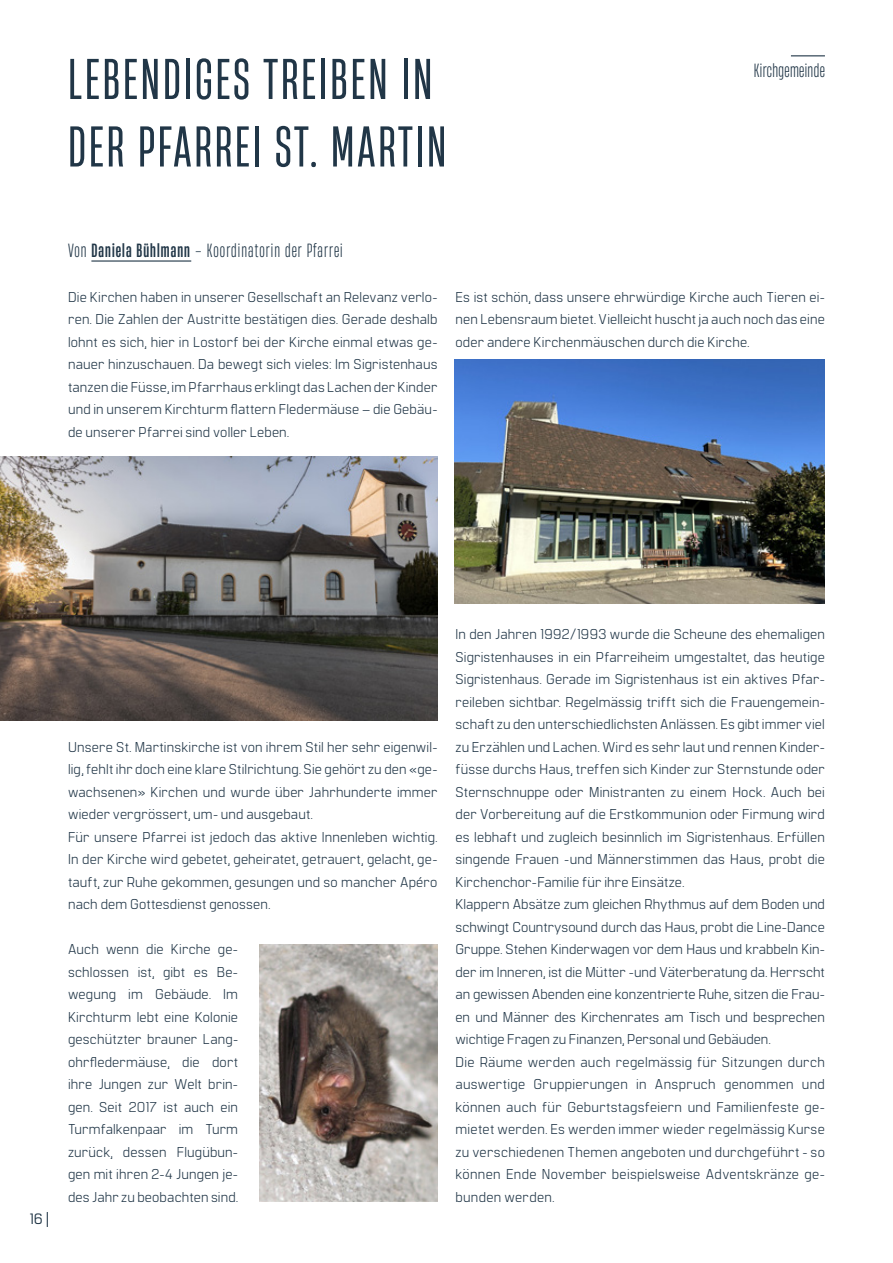
<style>
.page{position:relative;width:893px;height:1263px;background:#fff}
.page>*{position:absolute;margin:0;border:0;box-sizing:border-box;transform-origin:0 0}
.t1{font:54px/67.5px "Heading Now 34";letter-spacing:.055em;color:#213647}
.t2{font:18px "Heading Now 33";letter-spacing:.06em;color:#213647}
.t3{font:18px "Heading Now 33";letter-spacing:.02em;color:#213647}
.t4{font:500 15px "Manifold CF";color:#213647}
.t5{font:14.25px/22.5px "Manifold CF";letter-spacing:.01em;color:#213647;text-align:justify}
.s1{font-family:"Heading Now 35";font-weight:500}
</style>
<div class="page">
<hr style="left:791px;top:55px;width:34px;height:1px;background:#213647">
<hr style="left:91px;top:260px;width:100px;height:2px;background:#213647">
<img style="left:0;top:457px;width:437px;height:264px">
<img style="left:455px;top:359px;width:370px;height:245px">
<img style="left:259px;top:944px;width:178px;height:258px">
<h1 class="t1" style="left:68px;top:43px;width:380px">LEBENDIGES TREIBEN IN<br>DER PFARREI ST. MARTIN</h1>
<p class="t3" style="left:754px;top:58px;width:73px">Kirchgemeinde</p>
<p class="t2" style="left:68px;top:238px;width:276px">Von <span class="s1">Daniela Bühlmann</span> – Koordinatorin der Pfarrei</p>
<p class="t5" style="left:68px;top:284px;width:371px">Die Kirchen haben in unserer Gesellschaft an Relevanz verlo&shy;ren. Die Zahlen der Austritte bestätigen dies. Gerade deshalb lohnt es sich, hier in Lostorf bei der Kirche einmal etwas ge&shy;nauer hinzuschauen. Da bewegt sich vieles: Im Sigristenhaus tanzen die Füsse, im Pfarrhaus erklingt das Lachen der Kinder und in unserem Kirchturm flattern Fledermäuse – die Gebäu&shy;de unserer Pfarrei sind voller Leben.</p>
<p class="t5" style="left:455px;top:284px;width:371px">Es ist schön, dass unsere ehrwürdige Kirche auch Tieren ei&shy;nen Lebensraum bietet. Vielleicht huscht ja auch noch das eine oder andere Kirchenmäuschen durch die Kirche.</p>
<p class="t4" style="left:30px;top:1207px;width:21px">16|</p>
<p class="t5" style="left:68px;top:734px;width:371px;text-align:left">Unsere St. Martinskirche ist von ihrem Stil her sehr eigenwil&shy;lig, fehlt ihr doch eine klare Stilrichtung. Sie gehört zu den «ge&shy;wachsenen» Kirchen und wurde über Jahrhunderte immer wieder vergrössert, um- und ausgebaut.<br>Für unsere Pfarrei ist jedoch das aktive Innenleben wichtig.<br>In der Kirche wird gebetet, geheiratet, getrauert, gelacht, ge&shy;tauft, zur Ruhe gekommen, gesungen und so mancher Apéro nach dem Gottesdienst genossen.</p>
<p class="t5" style="left:68px;top:937px;width:172px">Auch wenn die Kirche ge&shy;schlossen ist, gibt es Be&shy;wegung im Gebäude. Im Kirchturm lebt eine Kolonie geschützter brauner Lang&shy;ohrfledermäuse, die dort ihre Jungen zur Welt brin&shy;gen. Seit 2017 ist auch ein Turmfalkenpaar im Turm zurück, dessen Flugübun&shy;gen mit ihren 2-4 Jungen je&shy;des Jahr zu beobachten sind.</p>
<p class="t5" style="left:455px;top:622px;width:371px;text-align:left">In den Jahren 1992/1993 wurde die Scheune des ehemaligen Sigristenhauses in ein Pfarreiheim umgestaltet, das heutige Sigristenhaus. Gerade im Sigristenhaus ist ein aktives Pfar&shy;reileben sichtbar. Regelmässig trifft sich die Frauengemein&shy;schaft zu den unterschiedlichsten Anlässen. Es gibt immer viel zu Erzählen und Lachen. Wird es sehr laut und rennen Kinder&shy;füsse durchs Haus, treffen sich Kinder zur Sternstunde oder Sternschnuppe oder Ministranten zu einem Hock. Auch bei der Vorbereitung auf die Erstkommunion oder Firmung wird es lebhaft und zugleich besinnlich im Sigristenhaus. Erfüllen singende Frauen -und Männerstimmen das Haus, probt die Kirchenchor-Familie für ihre Einsätze.<br>Klappern Absätze zum gleichen Rhythmus auf dem Boden und schwingt Countrysound durch das Haus, probt die Line-Dance Gruppe. Stehen Kinderwagen vor dem Haus und krabbeln Kin&shy;der im Inneren, ist die Mütter -und Väterberatung da. Herrscht an gewissen Abenden eine konzentrierte Ruhe, sitzen die Frau&shy;en und Männer des Kirchenrates am Tisch und besprechen wichtige Fragen zu Finanzen, Personal und Gebäuden.<br>Die Räume werden auch regelmässig für Sitzungen durch auswertige Gruppierungen in Anspruch genommen und können auch für Geburtstagsfeiern und Familienfeste ge&shy;mietet werden. Es werden immer wieder regelmässig Kurse zu verschiedenen Themen angeboten und durchgeführt - so können Ende November beispielsweise Adventskränze ge&shy;bunden werden.</p>
</div>
